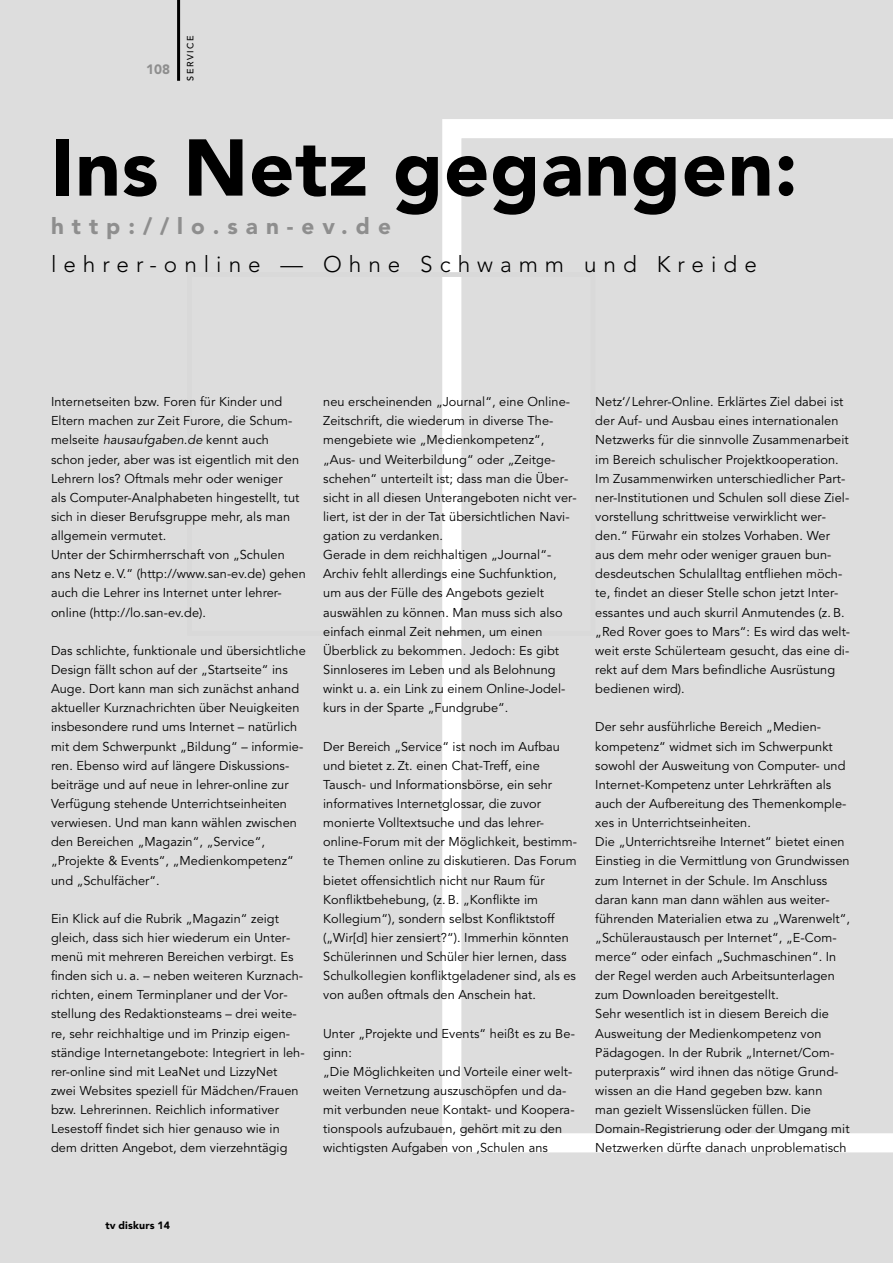
<style>
.page{position:relative;width:893px;height:1263px;background:#ddd}
.page>*{position:absolute;margin:0;border:0;box-sizing:border-box;transform-origin:0 0}
.t1{font:900 79.5px "Avenir";letter-spacing:.01em;color:#000}
.t2{font:300 22.5px "Avenir";letter-spacing:.31em;color:#000}
.t3{font:900 22.5px "Avenir";letter-spacing:.355em;color:#8e8e8e}
.t4{font:900 13.5px "Avenir";color:#8e8e8e}
.t5{font:12.75px/19.2px "Avenir";letter-spacing:.005em;color:#000}
.t6{font:900 10.5px "Avenir";letter-spacing:.02em;color:#000}
.t7{font:500 9px "Avenir";letter-spacing:.165em;color:#000}
.s1{font-style:italic}
</style>
<div class="page">
<svg style="left:442px;top:119px;width:451px;height:1033px"></svg>
<hr style="left:177px;top:0;width:3px;height:81px;background:#000">
<p class="t4" style="left:146px;top:64px;width:25px">108</p>
<p class="t7" style="left:187px;top:81px;width:47px;rotate:-90deg">SERVICE</p>
<h1 class="t1" style="left:51px;top:135px;width:748px">Ins Netz gegangen:</h1>
<h2 class="t3" style="left:51px;top:217px;width:341px">http://lo.san-ev.de</h2>
<h2 class="t2" style="left:51px;top:255px;width:707px">lehrer-online — Ohne Schwamm und Kreide</h2>
<p class="t5" style="left:51px;top:393px;width:256px">Internetseiten bzw. Foren für Kinder und Eltern machen zur Zeit Furore, die Schum&shy;melseite <span class="s1">hausaufgaben.de</span> kennt auch<br>schon jeder, aber was ist eigentlich mit den Lehrern los? Oftmals mehr oder weniger<br>als Computer-Analphabeten hingestellt, tut sich in dieser Berufsgruppe mehr, als man allgemein vermutet.<br>Unter der Schirmherrschaft von „Schulen ans Netz e.V.“ (http://www.san-ev.de) gehen auch die Lehrer ins Internet unter lehrer&shy;online (http://lo.san-ev.de).</p>
<p class="t5" style="left:51px;top:642px;width:256px">Das schlichte, funktionale und übersichtliche Design fällt schon auf der „Startseite“ ins Auge. Dort kann man sich zunächst anhand aktueller Kurznachrichten über Neuigkeiten insbesondere rund ums Internet – natürlich mit dem Schwerpunkt „Bildung“ – informie&shy;ren. Ebenso wird auf längere Diskussions&shy;beiträge und auf neue in lehrer-online zur Verfügung stehende Unterrichtseinheiten verwiesen. Und man kann wählen zwischen den Bereichen „Magazin“, „Service“, „Projekte &amp; Events“, „Medienkompetenz“ und „Schulfächer“.</p>
<p class="t5" style="left:51px;top:910px;width:255px">Ein Klick auf die Rubrik „Magazin“ zeigt gleich, dass sich hier wiederum ein Unter&shy;menü mit mehreren Bereichen verbirgt. Es finden sich u. a. – neben weiteren Kurznach&shy;richten, einem Terminplaner und der Vor&shy;stellung des Redaktionsteams – drei weite&shy;re, sehr reichhaltige und im Prinzip eigen&shy;ständige Internetangebote: Integriert in leh&shy;rer-online sind mit LeaNet und LizzyNet zwei Websites speziell für Mädchen/Frauen bzw. Lehrerinnen. Reichlich informativer Lesestoff findet sich hier genauso wie in dem dritten Angebot, dem vierzehntägig</p>
<p class="t5" style="left:323px;top:393px;width:255px">neu erscheinenden „Journal“, eine Online-Zeitschrift, die wiederum in diverse The&shy;mengebiete wie „Medienkompetenz“, „Aus- und Weiterbildung“ oder „Zeitge&shy;schehen“ unterteilt ist; dass man die Über&shy;sicht in all diesen Unterangeboten nicht ver&shy;liert, ist der in der Tat übersichtlichen Navi&shy;gation zu verdanken.<br>Gerade in dem reichhaltigen „Journal“- Archiv fehlt allerdings eine Suchfunktion, um aus der Fülle des Angebots gezielt auswählen zu können. Man muss sich also einfach einmal Zeit nehmen, um einen Überblick zu bekommen. Jedoch: Es gibt Sinnloseres im Leben und als Belohnung winkt u. a. ein Link zu einem Online-Jodel&shy;kurs in der Sparte „Fundgrube“.</p>
<p class="t5" style="left:323px;top:738px;width:256px">Der Bereich „Service“ ist noch im Aufbau und bietet z. Zt. einen Chat-Treff, eine Tausch- und Informationsbörse, ein sehr informatives Internetglossar, die zuvor monierte Volltextsuche und das lehrer&shy;online-Forum mit der Möglichkeit, bestimm&shy;te Themen online zu diskutieren. Das Forum bietet offensichtlich nicht nur Raum für Konfliktbehebung, (z. B. „Konflikte im Kollegium“), sondern selbst Konfliktstoff („Wir[d] hier zensiert?“). Immerhin könnten Schülerinnen und Schüler hier lernen, dass Schulkollegien konfliktgeladener sind, als es von außen oftmals den Anschein hat.</p>
<p class="t5" style="left:323px;top:1025px;width:253px">Unter „Projekte und Events“ heißt es zu Be&shy;ginn:<br>„Die Möglichkeiten und Vorteile einer welt&shy;weiten Vernetzung auszuschöpfen und da&shy;mit verbunden neue Kontakt- und Koopera&shy;tionspools aufzubauen, gehört mit zu den wichtigsten Aufgaben von ‚Schulen ans</p>
<p class="t5" style="left:595px;top:393px;width:256px">Netz‘/Lehrer-Online. Erklärtes Ziel dabei ist der Auf- und Ausbau eines internationalen Netzwerks für die sinnvolle Zusammenarbeit im Bereich schulischer Projektkooperation.<br>Im Zusammenwirken unterschiedlicher Part&shy;ner-Institutionen und Schulen soll diese Ziel&shy;vorstellung schrittweise verwirklicht wer&shy;den.“ Fürwahr ein stolzes Vorhaben. Wer aus dem mehr oder weniger grauen bun&shy;desdeutschen Schulalltag entfliehen möch&shy;te, findet an dieser Stelle schon jetzt Inter&shy;essantes und auch skurril Anmutendes (z. B. „Red Rover goes to Mars“: Es wird das welt&shy;weit erste Schülerteam gesucht, das eine di&shy;rekt auf dem Mars befindliche Ausrüstung bedienen wird).</p>
<p class="t5" style="left:595px;top:718px;width:256px">Der sehr ausführliche Bereich „Medien&shy;kompetenz“ widmet sich im Schwerpunkt sowohl der Ausweitung von Computer- und Internet-Kompetenz unter Lehrkräften als auch der Aufbereitung des Themenkomple&shy;xes in Unterrichtseinheiten.<br>Die „Unterrichtsreihe Internet“ bietet einen Einstieg in die Vermittlung von Grundwissen zum Internet in der Schule. Im Anschluss daran kann man dann wählen aus weiter&shy;führenden Materialien etwa zu „Warenwelt“, „Schüleraustausch per Internet“, „E-Com&shy;merce“ oder einfach „Suchmaschinen“. In der Regel werden auch Arbeitsunterlagen zum Downloaden bereitgestellt.<br>Sehr wesentlich ist in diesem Bereich die Ausweitung der Medienkompetenz von Pädagogen. In der Rubrik „Internet/Com&shy;puterpraxis“ wird ihnen das nötige Grund&shy;wissen an die Hand gegeben bzw. kann man gezielt Wissenslücken füllen. Die Domain-Registrierung oder der Umgang mit Netzwerken dürfte danach unproblematisch</p>
<p class="t6" style="left:105px;top:1221px;width:66px">tv diskurs 14</p>
</div>
